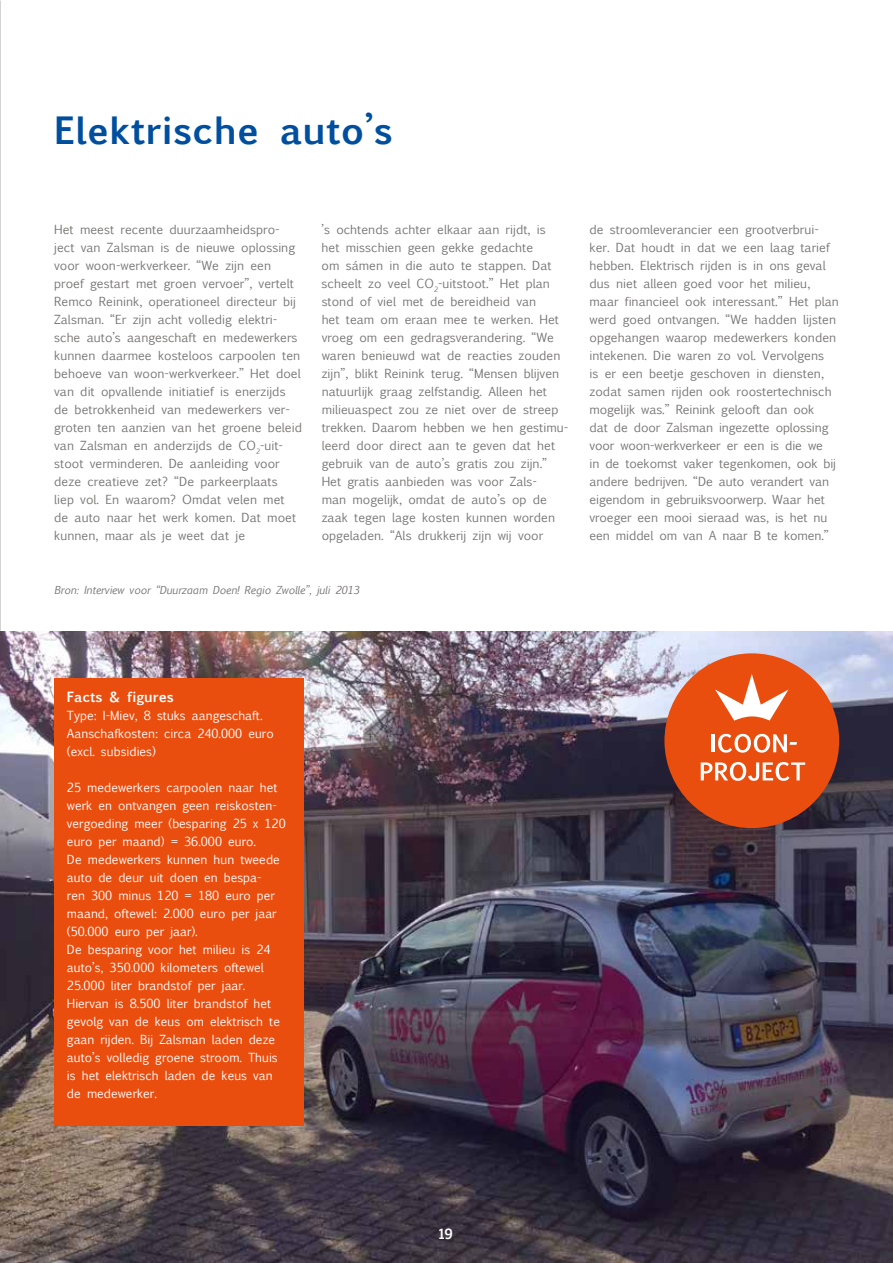
<style>
.page{position:relative;width:893px;height:1263px;background:#fff}
.page>*{position:absolute;margin:0;border:0;box-sizing:border-box;transform-origin:0 0}
.t1{font:700 36px "Euphemia UCAS";letter-spacing:.01em;color:#004f9f}
.t2{font:700 13.5px "Euphemia UCAS";color:#fff}
.t3{font:12px/18px "Euphemia UCAS";color:#767473}
.t4{font:12px/18px "Euphemia UCAS";color:#fff}
.t5{font:italic 10.5px "Euphemia UCAS";letter-spacing:-.01em;color:#767473}
</style>
<div class="page">
<img style="left:0;top:0;width:1px;height:631px">
<img style="left:0;top:631px;width:893px;height:632px">
<div style="left:54px;top:678px;width:250px;height:448px;background:#e94e0f"></div>
<div style="left:664px;top:653px;width:175px;height:175px;background:#e94e0f;border-radius:50%"></div>
<hr style="left:712px;top:734px;width:3px;height:18px;background:#fff">
<svg style="left:718px;top:734px;width:79px;height:19px"></svg>
<svg style="left:701px;top:762px;width:104px;height:19px"></svg>
<svg style="left:715px;top:674px;width:73px;height:47px"></svg>
<h1 class="t1" style="left:54px;top:103px;width:340px">Elektrische auto’s</h1>
<p class="t3" style="left:322px;top:220px;width:248px">’s ochtends achter elkaar aan rijdt, is<br>het misschien geen gekke gedachte<br>om sámen in die auto te stappen. Dat scheelt zo veel CO<sub>2</sub>-uitstoot.” Het plan stond of viel met de bereidheid van<br>het team om eraan mee te werken. Het vroeg om een gedragsverandering. “We waren benieuwd wat de reacties zouden zijn”, blikt Reinink terug. “Mensen blijven natuurlijk graag zelfstandig. Alleen het milieuaspect zou ze niet over de streep trekken. Daarom hebben we hen gestimu&shy;leerd door direct aan te geven dat het gebruik van de auto’s gratis zou zijn.” Het gratis aanbieden was voor Zals-<br>man mogelijk, omdat de auto’s op de zaak tegen lage kosten kunnen worden opgeladen. “Als drukkerij zijn wij voor</p>
<p class="t3" style="left:54px;top:220px;width:249px">Het meest recente duurzaamheidspro&shy;ject van Zalsman is de nieuwe oplossing voor woon-werkverkeer. “We zijn een proef gestart met groen vervoer”, vertelt Remco Reinink, operationeel directeur bij Zalsman. “Er zijn acht volledig elektri&shy;sche auto’s aangeschaft en medewerkers kunnen daarmee kosteloos carpoolen ten behoeve van woon-werkverkeer.” Het doel van dit opvallende initiatief is enerzijds de betrokkenheid van medewerkers ver&shy;groten ten aanzien van het groene beleid van Zalsman en anderzijds de CO<sub>2</sub>-uit&shy;stoot verminderen. De aanleiding voor deze creatieve zet? “De parkeerplaats<br>liep vol. En waarom? Omdat velen met<br>de auto naar het werk komen. Dat moet kunnen, maar als je weet dat je</p>
<p class="t3" style="left:589px;top:220px;width:251px">de stroomleverancier een grootverbrui&shy;ker. Dat houdt in dat we een laag tarief hebben. Elektrisch rijden is in ons geval dus niet alleen goed voor het milieu, maar financieel ook interessant.” Het plan werd goed ontvangen. “We hadden lijsten opgehangen waarop medewerkers konden intekenen. Die waren zo vol. Vervolgens<br>is er een beetje geschoven in diensten, zodat samen rijden ook roostertechnisch mogelijk was.” Reinink gelooft dan ook<br>dat de door Zalsman ingezette oplossing voor woon-werkverkeer er een is die we<br>in de toekomst vaker tegenkomen, ook bij andere bedrijven. “De auto verandert van eigendom in gebruiksvoorwerp. Waar het vroeger een mooi sieraad was, is het nu een middel om van A naar B te komen.”</p>
<p class="t5" style="left:54px;top:583px;width:307px">Bron: Interview voor “Duurzaam Doen! Regio Zwolle”, juli 2013</p>
<p class="t2" style="left:67px;top:687px;width:108px">Facts &amp; figures</p>
<p class="t4" style="left:67px;top:706px;width:208px">Type: I-Miev, 8 stuks aangeschaft.<br>Aanschafkosten: circa 240.000 euro (excl. subsidies)</p>
<p class="t4" style="left:67px;top:778px;width:220px">25 medewerkers carpoolen naar het werk en ontvangen geen reiskosten&shy;vergoeding meer (besparing 25 x 120 euro per maand) = 36.000 euro.<br>De medewerkers kunnen hun tweede auto de deur uit doen en bespa-<br>ren 300 minus 120 = 180 euro per maand, oftewel: 2.000 euro per jaar (50.000 euro per jaar).<br>De besparing voor het milieu is 24 auto’s, 350.000 kilometers oftewel<br>25.000 liter brandstof per jaar.<br>Hiervan is 8.500 liter brandstof het gevolg van de keus om elektrisch te gaan rijden. Bij Zalsman laden deze auto’s volledig groene stroom. Thuis is het elektrisch laden de keus van de medewerker.</p>
<p class="t2" style="left:439px;top:1224px;width:16px">19</p>
</div>
